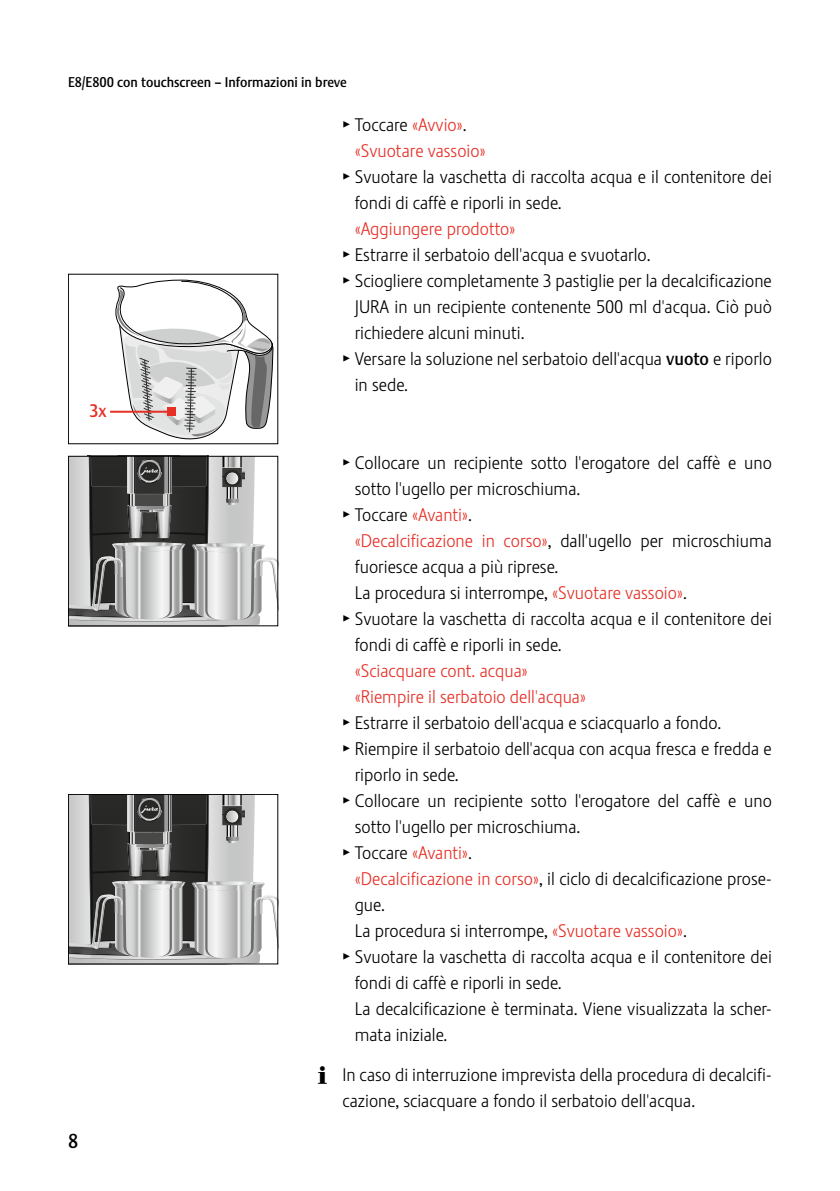
<style>
.page{position:relative;width:840px;height:1191px;background:#fff}
.page>*{position:absolute;margin:0;border:0;box-sizing:border-box;transform-origin:0 0}
.t1{font:20px "Stalemate Pro 2 J Medium";color:#000}
.t2{font:18px/26px "Stalemate Pro 2 J Light";color:#000}
.t3{font:18px "Stalemate Pro 2 J Light";color:#e63026}
.t4{font:18px "Stalemate Pro 2 J Medium";color:#e63026}
.t5{font:14px "Stalemate Pro 2 J Medium";color:#000}
.s1{font-family:"Jura Pict 2006"}
.s2{color:#e63026}
.s3{font-family:"Stalemate Pro 2 J Medium"}
</style>
<div class="page">
<svg style="left:115px;top:280px;width:158px;height:159px"></svg>
<hr style="left:110px;top:411px;width:62px;height:2px;background:#e63026">
<div style="left:168px;top:408px;width:8px;height:8px;background:#e63026"></div>
<svg style="left:70px;top:458px;width:206px;height:166px;background:#989898"></svg>
<div style="left:68px;top:456px;width:210px;height:170px;border:1px solid #000"></div>
<svg style="left:70px;top:796px;width:206px;height:166px;background:#989898"></svg>
<div style="left:68px;top:794px;width:210px;height:170px;border:1px solid #000"></div>
<p class="t5" style="left:68px;top:73px;width:280px">E8/E800 con touchscreen – Informazioni in breve</p>
<p class="t2" style="left:343px;top:111px;width:125px"><span class="s1">T</span> Toccare <span class="s2">«Avvio»</span>.</p>
<p class="t3" style="left:354px;top:140px;width:132px">«Svuotare vassoio»</p>
<p class="t2" style="left:343px;top:163px;width:430px"><span class="s1">T</span> Svuotare la vaschetta di raccolta acqua e il contenitore dei</p>
<p class="t2" style="left:354px;top:189px;width:208px">fondi di caffè e riporli in sede.</p>
<p class="t3" style="left:354px;top:218px;width:162px">«Aggiungere prodotto»</p>
<p class="t2" style="left:343px;top:241px;width:308px"><span class="s1">T</span> Estrarre il serbatoio dell'acqua e svuotarlo.</p>
<p class="t2" style="left:343px;top:267px;width:430px"><span class="s1">T</span> Sciogliere completamente 3 pastiglie per la decalcificazione</p>
<p class="t2" style="left:354px;top:293px;width:418px">JURA in un recipiente contenente 500 ml d'acqua. Ciò può</p>
<p class="t2" style="left:354px;top:319px;width:171px">richiedere alcuni minuti.</p>
<p class="t2" style="left:343px;top:345px;width:430px"><span class="s1">T</span> Versare la soluzione nel serbatoio dell'acqua <span class="s3">vuoto</span> e riporlo</p>
<p class="t2" style="left:354px;top:371px;width:55px">in sede.</p>
<p class="t4" style="left:90px;top:400px;width:18px">3x</p>
<p class="t1" style="left:68px;top:1129px;width:12px">8</p>
<p class="t2" style="left:343px;top:449px;width:430px"><span class="s1">T</span> Collocare un recipiente sotto l'erogatore del caffè e uno</p>
<p class="t2" style="left:354px;top:475px;width:227px">sotto l'ugello per microschiuma.</p>
<p class="t2" style="left:343px;top:501px;width:130px"><span class="s1">T</span> Toccare <span class="s2">«Avanti»</span>.</p>
<p class="t2" style="left:354px;top:527px;width:418px"><span class="s2">«Decalcificazione in corso»</span>, dall'ugello per microschiuma</p>
<p class="t2" style="left:354px;top:553px;width:205px">fuoriesce acqua a più riprese.</p>
<p class="t2" style="left:354px;top:579px;width:333px">La procedura si interrompe, <span class="s2">«Svuotare vassoio»</span>.</p>
<p class="t2" style="left:343px;top:605px;width:430px"><span class="s1">T</span> Svuotare la vaschetta di raccolta acqua e il contenitore dei</p>
<p class="t2" style="left:354px;top:631px;width:208px">fondi di caffè e riporli in sede.</p>
<p class="t3" style="left:354px;top:659px;width:174px">«Sciacquare cont. acqua»</p>
<p class="t3" style="left:354px;top:685px;width:233px">«Riempire il serbatoio dell'acqua»</p>
<p class="t2" style="left:343px;top:709px;width:379px"><span class="s1">T</span> Estrarre il serbatoio dell'acqua e sciacquarlo a fondo.</p>
<p class="t2" style="left:343px;top:735px;width:430px"><span class="s1">T</span> Riempire il serbatoio dell'acqua con acqua fresca e fredda e</p>
<p class="t2" style="left:354px;top:761px;width:105px">riporlo in sede.</p>
<p class="t2" style="left:343px;top:787px;width:430px"><span class="s1">T</span> Collocare un recipiente sotto l'erogatore del caffè e uno</p>
<p class="t2" style="left:354px;top:813px;width:227px">sotto l'ugello per microschiuma.</p>
<p class="t2" style="left:343px;top:839px;width:130px"><span class="s1">T</span> Toccare <span class="s2">«Avanti»</span>.</p>
<p class="t2" style="left:354px;top:865px;width:418px"><span class="s2">«Decalcificazione in corso»</span>, il ciclo di decalcificazione prose-</p>
<p class="t2" style="left:354px;top:891px;width:32px">gue.</p>
<p class="t2" style="left:354px;top:917px;width:333px">La procedura si interrompe, <span class="s2">«Svuotare vassoio»</span>.</p>
<p class="t2" style="left:343px;top:943px;width:430px"><span class="s1">T</span> Svuotare la vaschetta di raccolta acqua e il contenitore dei</p>
<p class="t2" style="left:354px;top:969px;width:208px">fondi di caffè e riporli in sede.</p>
<p class="t2" style="left:354px;top:995px;width:418px">La decalcificazione è terminata. Viene visualizzata la scher-</p>
<p class="t2" style="left:354px;top:1021px;width:94px">mata iniziale.</p>
<p class="t2" style="left:342px;top:1061px;width:430px;text-indent:-24px"><span class="s1">E</span> In caso di interruzione imprevista della procedura di decalcifi&shy;cazione, sciacquare a fondo il serbatoio dell'acqua.</p>
</div>
